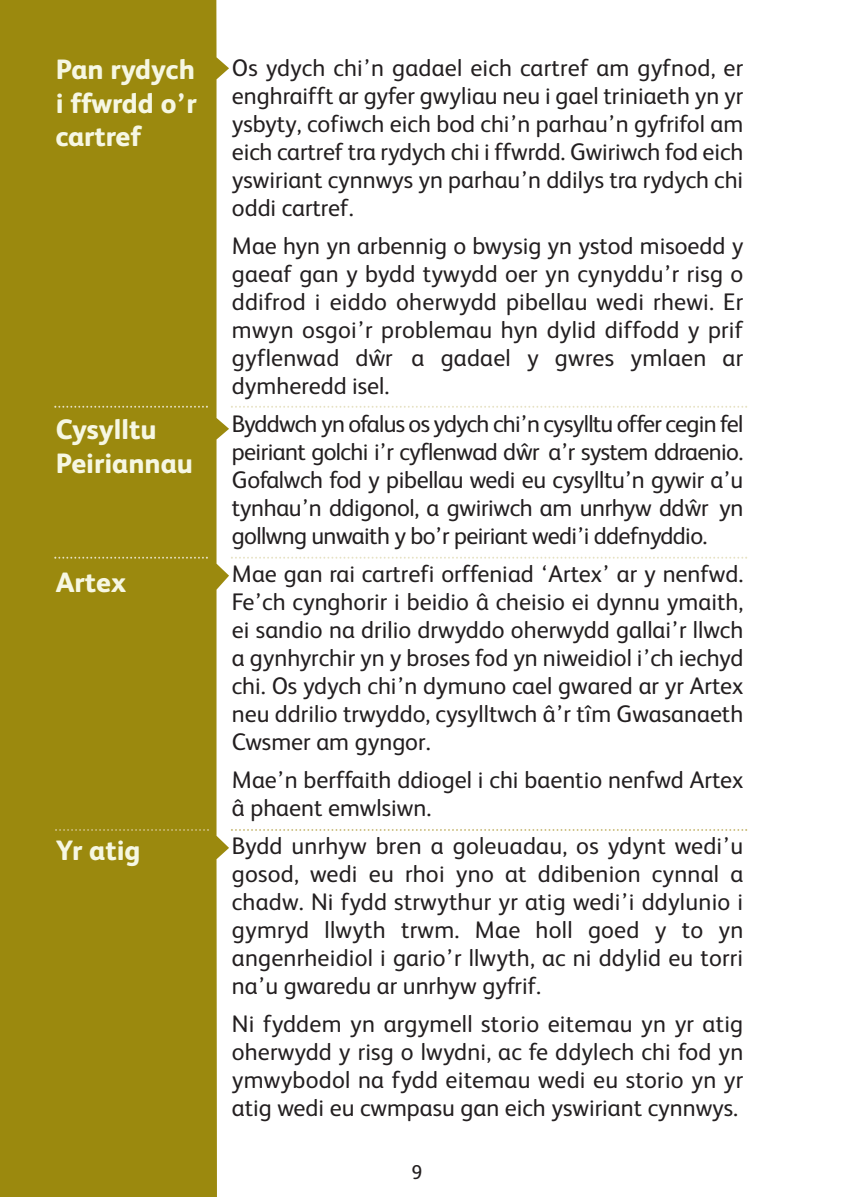
<style>
.page{position:relative;width:845px;height:1197px;background:#fff}
.page>*{position:absolute;margin:0;border:0;box-sizing:border-box;transform-origin:0 0}
.t1{font:800 28px/33.6px "FS Albert";color:#f6f7e3;text-align:justify}
.t2{font:24px/28px "FS Albert";color:#231f20;text-align:justify}
.t3{font:20px "FS Albert";color:#231f20}
</style>
<div class="page">
<div style="left:0;top:0;width:229px;height:1197px;background:#9b890e"></div>
<svg style="left:231px;top:829px;width:516px;height:2px"></svg>
<svg style="left:55px;top:829px;width:154px;height:2px"></svg>
<svg style="left:54px;top:556px;width:154px;height:2px"></svg>
<svg style="left:54px;top:406px;width:154px;height:2px"></svg>
<svg style="left:231px;top:556px;width:516px;height:2px"></svg>
<svg style="left:231px;top:406px;width:516px;height:2px"></svg>
<p class="t1" style="left:56px;top:55px;width:143px">Pan rydych i ffwrdd o’r cartref</p>
<p class="t1" style="left:56px;top:415px;width:139px">Cysylltu<br>Peiriannau</p>
<p class="t1" style="left:56px;top:567px;width:72px">Artex</p>
<p class="t1" style="left:56px;top:836px;width:86px">Yr atig</p>
<p class="t2" style="left:232px;top:56px;width:513px">Os ydych chi’n gadael eich cartref am gyfnod, er enghraifft ar gyfer gwyliau neu i gael triniaeth yn yr ysbyty, cofiwch eich bod chi’n parhau’n gyfrifol am eich cartref tra rydych chi i ffwrdd. Gwiriwch fod eich yswiriant cynnwys yn parhau’n ddilys tra rydych chi oddi cartref.</p>
<p class="t2" style="left:232px;top:234px;width:513px">Mae hyn yn arbennig o bwysig yn ystod misoedd y gaeaf gan y bydd tywydd oer yn cynyddu’r risg o ddifrod i eiddo oherwydd pibellau wedi rhewi. Er mwyn osgoi’r problemau hyn dylid diffodd y prif gyflenwad dwˆ r a gadael y gwres ymlaen ar dymheredd isel.</p>
<p class="t2" style="left:232px;top:412px;width:513px">Byddwch yn ofalus os ydych chi’n cysylltu offer cegin fel peiriant golchi i’r cyflenwad dwˆ r a’r system ddraenio.<br>Gofalwch fod y pibellau wedi eu cysylltu’n gywir a’u tynhau’n ddigonol, a gwiriwch am unrhyw ddwˆ r yn gollwng unwaith y bo’r peiriant wedi’i ddefnyddio.</p>
<p class="t2" style="left:232px;top:562px;width:513px">Mae gan rai cartrefi orffeniad ‘Artex’ ar y nenfwd.<br>Fe’ch cynghorir i beidio â cheisio ei dynnu ymaith, ei sandio na drilio drwyddo oherwydd gallai’r llwch a gynhyrchir yn y broses fod yn niweidiol i’ch iechyd chi. Os ydych chi’n dymuno cael gwared ar yr Artex neu ddrilio trwyddo, cysylltwch â’r tîm Gwasanaeth Cwsmer am gyngor.</p>
<p class="t2" style="left:232px;top:768px;width:513px">Mae’n berffaith ddiogel i chi baentio nenfwd Artex â phaent emwlsiwn.</p>
<p class="t2" style="left:232px;top:834px;width:513px">Bydd unrhyw bren a goleuadau, os ydynt wedi’u gosod, wedi eu rhoi yno at ddibenion cynnal a chadw. Ni fydd strwythur yr atig wedi’i ddylunio i gymryd llwyth trwm. Mae holl goed y to yn angenrheidiol i gario’r llwyth, ac ni ddylid eu torri na’u gwaredu ar unrhyw gyfrif.</p>
<p class="t2" style="left:232px;top:1012px;width:513px">Ni fyddem yn argymell storio eitemau yn yr atig oherwydd y risg o lwydni, ac fe ddylech chi fod yn ymwybodol na fydd eitemau wedi eu storio yn yr atig wedi eu cwmpasu gan eich yswiriant cynnwys.</p>
<p class="t3" style="left:411px;top:1165px;width:12px">9</p>
</div>
